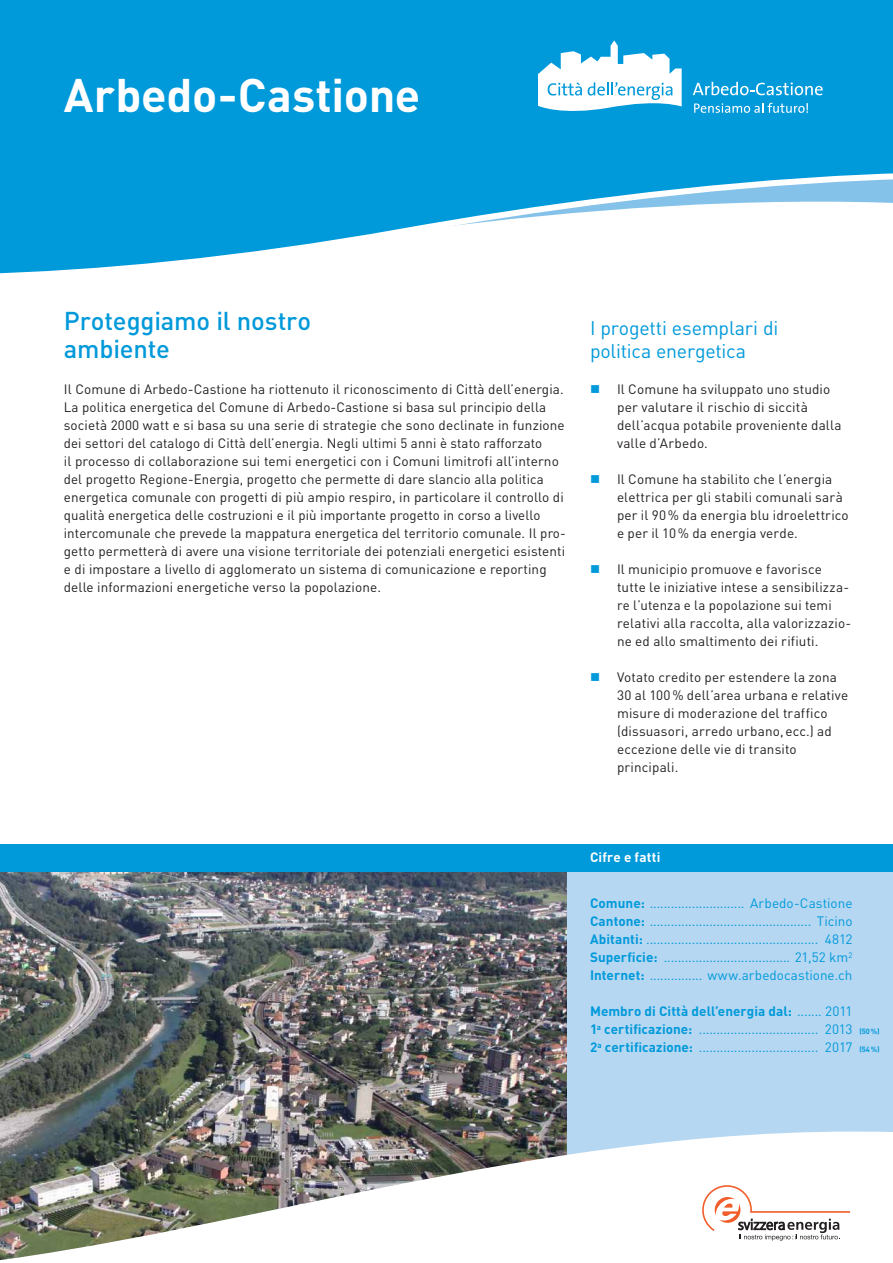
<style>
.page{position:relative;width:893px;height:1263px;background:#fff}
.page>*{position:absolute;margin:0;border:0;box-sizing:border-box;transform-origin:0 0}
.t1{font:700 46.5px "DIN Pro";letter-spacing:-.005em;color:#fff}
.t2{font:500 25.5px/28.5px "DIN Pro";letter-spacing:-.005em;color:#0099da}
.t3{font:19.5px/23.4px "DIN Pro";letter-spacing:-.015em;color:#0099da}
.t4{font:13.5px/18px "DIN Pro";letter-spacing:.01em;color:#231f20}
.t5{font:13.5px/18px "DIN Pro";color:#0099da;text-align:justify}
.t6{font:700 13.5px "DIN Pro";letter-spacing:.015em;color:#fff}
.t7{font:700 7.5px "DIN Pro";color:#0099da}
.s1{font-weight:700}
</style>
<div class="page">
<svg style="left:0;top:0;width:893px;height:274px"></svg>
<div style="left:0;top:844px;width:893px;height:419px;background:#b5d7f2"></div>
<img style="left:0;top:871px;width:567px;height:260px">
<div style="left:0;top:844px;width:893px;height:27px;background:#0099da"></div>
<img style="left:0;top:1131px;width:893px;height:132px">
<svg style="left:701px;top:1184px;width:151px;height:57px;background:#ede4e1"></svg>
<svg style="left:694px;top:103px;width:114px;height:10px"></svg>
<svg style="left:693px;top:82px;width:130px;height:13px;background:#49b6e4"></svg>
<svg style="left:538px;top:40px;width:144px;height:76px"></svg>
<h1 class="t1" style="left:64px;top:64px;width:358px">Arbedo-Castione</h1>
<h2 class="t2" style="left:64px;top:305px;width:249px">Proteggiamo il nostro ambiente</h2>
<p class="t4" style="left:64px;top:380px;width:504px">Il Comune di Arbedo-Castione ha riottenuto il riconoscimento di Città dell’energia.<br>La politica energetica del Comune di Arbedo-Castione si basa sul principio della società 2000 watt e si basa su una serie di strategie che sono declinate in funzione dei settori del catalogo di Città dell’energia. Negli ultimi 5 anni è stato rafforzato<br>il processo di collaborazione sui temi energetici con i Comuni limitrofi all’interno del progetto Regione-Energia, progetto che permette di dare slancio alla politica energetica comunale con progetti di più ampio respiro, in particolare il controllo di qualità energetica delle costruzioni e il più importante progetto in corso a livello intercomunale che prevede la mappatura energetica del territorio comunale. Il pro&shy;getto permetterà di avere una visione territoriale dei potenziali energetici esistenti e di impostare a livello di agglomerato un sistema di comunicazione e reporting delle informazioni energetiche verso la popolazione.</p>
<h3 class="t3" style="left:590px;top:315px;width:190px">I progetti esemplari di politica energetica</h3>
<p class="t4" style="left:617px;top:380px;width:226px">Il Comune ha sviluppato uno studio per valutare il rischio di siccità dell’acqua potabile proveniente dalla valle d’Arbedo.</p>
<p class="t4" style="left:617px;top:470px;width:233px">Il Comune ha stabilito che l’energia elettrica per gli stabili comunali sarà per il 90% da energia blu idroelettrico e per il 10% da energia verde.</p>
<p class="t4" style="left:617px;top:560px;width:236px">Il municipio promuove e favorisce tutte le iniziative intese a sensibilizza&shy;re l’utenza e la popolazione sui temi relativi alla raccolta, alla valorizzazio&shy;ne ed allo smaltimento dei rifiuti.</p>
<p class="t4" style="left:617px;top:668px;width:233px">Votato credito per estendere la zona<br>30 al 100% dell’area urbana e relative misure di moderazione del traffico (dissuasori, arredo urbano,ecc.) ad eccezione delle vie di transito principali.</p>
<p class="t6" style="left:590px;top:848px;width:72px">Cifre e fatti</p>
<p class="t5" style="left:590px;top:894px;width:264px"><span class="s1">Comune:</span> ........................... Arbedo-Castione <span class="s1">Cantone:</span> .............................................. Ticino <span class="s1">Abitanti:</span> ................................................. 4812<br><span class="s1">Superficie:</span> .................................... 21,52 km<sup>2<br></sup><span class="s1">Internet:</span> ............... www.arbedocastione.ch</p>
<p class="t5" style="left:590px;top:1002px;width:264px"><span class="s1">Membro di Città dell’energia dal:</span> ....... 2011<br><span class="s1">1</span><sup>a</sup> <span class="s1">certificazione:</span> .................................. 2013<br><span class="s1">2</span><sup>a</sup> <span class="s1">certificazione:</span> .................................. 2017</p>
<p class="t7" style="left:859px;top:1026px;width:22px">(50%)</p>
<p class="t7" style="left:859px;top:1044px;width:22px">(54%)</p>
</div>
